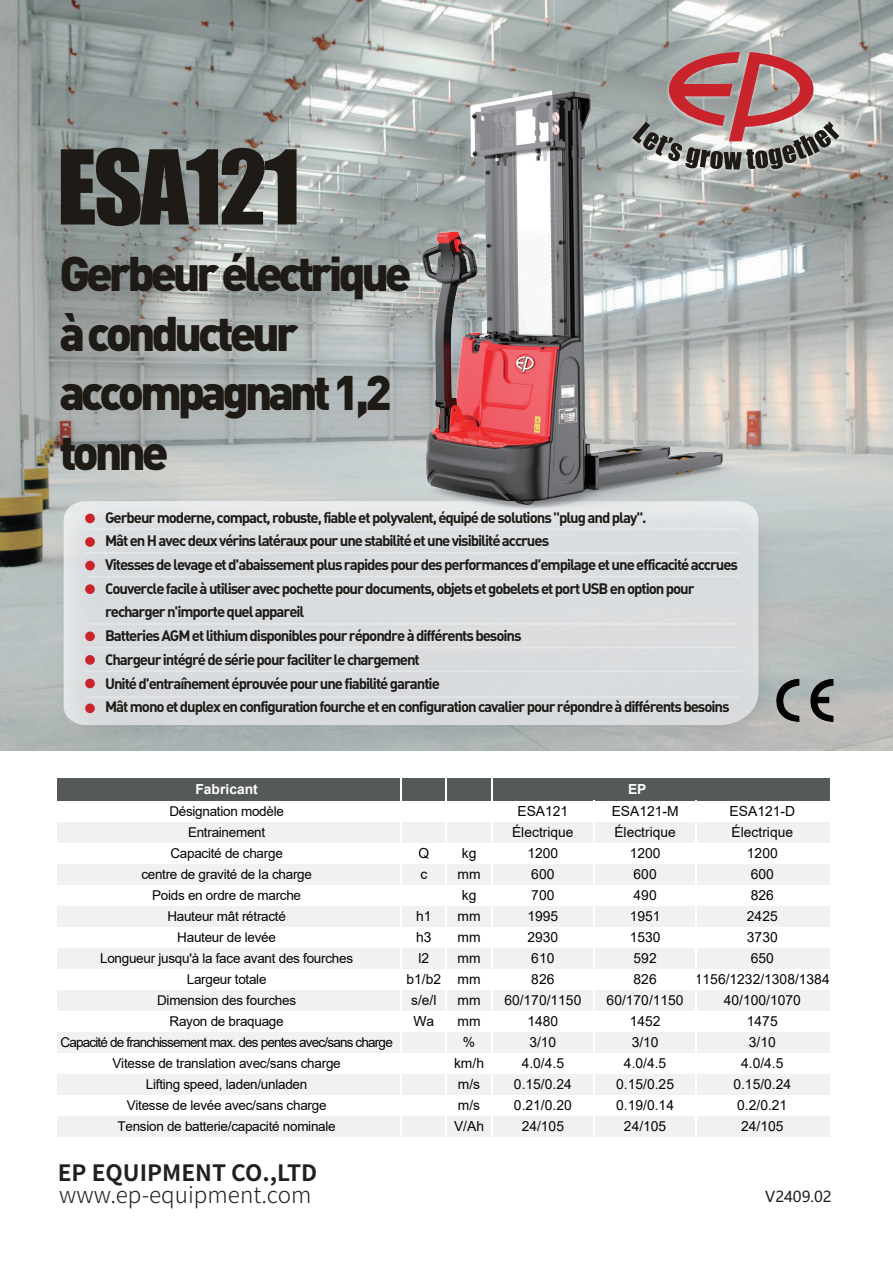
<style>
.page{position:relative;width:893px;height:1263px;background:#fff}
.page>*{position:absolute;margin:0;border:0;box-sizing:border-box;transform-origin:0 0}
.t1{font:95.1px "Impact";letter-spacing:-.03em;color:#1e1a16}
.t2{font:900 48px/59.4px "DIN";letter-spacing:-.09em;color:#1e1a16}
.t3{font:300 22.5px "Source Han Sans CN";color:#231f20}
.t4{font:700 22.5px "Source Han Sans CN";color:#231f20}
.t5{font:15px/23.7px "DIN Bold Alternate";letter-spacing:-.07em;color:#1e1a16}
.t6{font:15px "Microsoft Ya Hei";color:#231f20}
.t7{font:13.8px/21px "Arial";color:#030303;text-align:center}
.t8{font:700 13.8px "Arial";color:#fff}
.t9{font:13.5px/21px "Arial";letter-spacing:-.02em;color:#030303;text-align:center}
</style>
<div class="page">
<img style="left:0;top:0;width:893px;height:750px">
<img style="left:817px;top:672px;width:21px;height:53px">
<img style="left:19px;top:470px;width:798px;height:281px">
<img style="left:180px;top:0;width:713px;height:562px">
<hr style="left:85px;top:696px;width:654px;height:2px;background:#fff">
<hr style="left:85px;top:576px;width:654px;height:1px;background:#fff">
<hr style="left:85px;top:552px;width:654px;height:2px;background:#fff">
<hr style="left:85px;top:647px;width:654px;height:1px;background:#fff">
<hr style="left:85px;top:528px;width:654px;height:2px;background:#fff">
<hr style="left:85px;top:623px;width:654px;height:2px;background:#fff">
<hr style="left:85px;top:670px;width:654px;height:2px;background:#fff">
<div style="left:85px;top:514px;width:10px;height:9px;background:#c9242b;border-radius:50%"></div>
<div style="left:85px;top:537px;width:10px;height:10px;background:#c9242b;border-radius:50%"></div>
<div style="left:85px;top:561px;width:10px;height:9px;background:#c9242b;border-radius:50%"></div>
<div style="left:85px;top:584px;width:10px;height:10px;background:#c9242b;border-radius:50%"></div>
<div style="left:85px;top:703px;width:10px;height:10px;background:#c9242b;border-radius:50%"></div>
<div style="left:85px;top:631px;width:10px;height:10px;background:#c9242b;border-radius:50%"></div>
<div style="left:85px;top:655px;width:10px;height:10px;background:#c9242b;border-radius:50%"></div>
<div style="left:85px;top:679px;width:10px;height:9px;background:#c9242b;border-radius:50%"></div>
<div style="left:57px;top:778px;width:82px;height:23px;background:#56595a"></div>
<div style="left:138px;top:778px;width:148px;height:23px;background:#56595a"></div>
<div style="left:285px;top:778px;width:545px;height:23px;background:#56595a"></div>
<div style="left:57px;top:822px;width:82px;height:21px;background:#f1f1f1"></div>
<div style="left:138px;top:822px;width:148px;height:21px;background:#f1f1f1"></div>
<div style="left:285px;top:822px;width:545px;height:21px;background:#f1f1f1"></div>
<div style="left:57px;top:864px;width:82px;height:21px;background:#f1f1f1"></div>
<div style="left:138px;top:864px;width:148px;height:21px;background:#f1f1f1"></div>
<div style="left:285px;top:864px;width:545px;height:21px;background:#f1f1f1"></div>
<div style="left:57px;top:906px;width:82px;height:21px;background:#f1f1f1"></div>
<div style="left:138px;top:906px;width:148px;height:21px;background:#f1f1f1"></div>
<div style="left:285px;top:906px;width:545px;height:21px;background:#f1f1f1"></div>
<div style="left:57px;top:948px;width:82px;height:21px;background:#f1f1f1"></div>
<div style="left:138px;top:948px;width:148px;height:21px;background:#f1f1f1"></div>
<div style="left:285px;top:948px;width:545px;height:21px;background:#f1f1f1"></div>
<div style="left:57px;top:990px;width:82px;height:21px;background:#f1f1f1"></div>
<div style="left:138px;top:990px;width:148px;height:21px;background:#f1f1f1"></div>
<div style="left:285px;top:990px;width:545px;height:21px;background:#f1f1f1"></div>
<div style="left:57px;top:1032px;width:82px;height:21px;background:#f1f1f1"></div>
<div style="left:138px;top:1032px;width:148px;height:21px;background:#f1f1f1"></div>
<div style="left:285px;top:1032px;width:545px;height:21px;background:#f1f1f1"></div>
<div style="left:57px;top:1074px;width:82px;height:21px;background:#f1f1f1"></div>
<div style="left:138px;top:1074px;width:148px;height:21px;background:#f1f1f1"></div>
<div style="left:285px;top:1074px;width:545px;height:21px;background:#f1f1f1"></div>
<div style="left:57px;top:1116px;width:82px;height:20px;background:#f1f1f1"></div>
<div style="left:138px;top:1116px;width:148px;height:20px;background:#f1f1f1"></div>
<div style="left:285px;top:1116px;width:545px;height:20px;background:#f1f1f1"></div>
<hr style="left:400px;top:766px;width:2px;height:386px;background:#fff">
<hr style="left:446px;top:766px;width:1px;height:386px;background:#fff">
<hr style="left:491px;top:766px;width:2px;height:386px;background:#fff">
<hr style="left:593px;top:801px;width:2px;height:351px;background:#fff">
<hr style="left:695px;top:801px;width:2px;height:351px;background:#fff">
<h1 class="t1" style="left:57px;top:113px;width:245px">ESA121</h1>
<h2 class="t2" style="left:59px;top:242px;width:354px">Gerbeur électrique à conducteur accompagnant 1,2 tonne</h2>
<p class="t5" style="left:105px;top:505px;width:635px">Gerbeur moderne, compact, robuste, fiable et polyvalent, équipé de solutions "plug and play".<br>Mât en H avec deux vérins latéraux pour une stabilité et une visibilité accrues<br>Vitesses de levage et d'abaissement plus rapides pour des performances d'empilage et une efficacité accrues Couvercle facile à utiliser avec pochette pour documents, objets et gobelets et port USB en option pour recharger n'importe quel appareil<br>Batteries AGM et lithium disponibles pour répondre à différents besoins<br>Chargeur intégré de série pour faciliter le chargement<br>Unité d'entraînement éprouvée pour une fiabilité garantie<br>Mât mono et duplex en configuration fourche et en configuration cavalier pour répondre à différents besoins</p>
<p class="t8" style="left:195px;top:780px;width:64px">Fabricant</p>
<p class="t8" style="left:628px;top:780px;width:20px">EP</p>
<p class="t9" style="left:60px;top:800px;width:334px">Désignation modèle<br>Entrainement<br>Capacité de charge<br>centre de gravité de la charge<br>Poids en ordre de marche<br>Hauteur mât rétracté<br>Hauteur de levée<br>Longueur jusqu'à la face avant des fourches<br>Largeur totale<br>Dimension des fourches<br>Rayon de braquage<br>Capacité de franchissement max. des pentes avec/sans charge<br>Vitesse de translation avec/sans charge<br>Lifting speed, laden/unladen<br>Vitesse de levée avec/sans charge<br>Tension de batterie/capacité nominale</p>
<p class="t7" style="left:504px;top:800px;width:79px">ESA121<br>Électrique<br>1200<br>600<br>700<br>1995<br>2930<br>610<br>826<br>60/170/1150<br>1480<br>3/10<br>4.0/4.5<br>0.15/0.24<br>0.21/0.20<br>24/105</p>
<p class="t7" style="left:607px;top:800px;width:79px">ESA121-M<br>Électrique<br>1200<br>600<br>490<br>1951<br>1530<br>592<br>826<br>60/170/1150<br>1452<br>3/10<br>4.0/4.5<br>0.15/0.25<br>0.19/0.14<br>24/105</p>
<p class="t7" style="left:695px;top:800px;width:136px">ESA121-D<br>Électrique<br>1200<br>600<br>826<br>2425<br>3730<br>650<br>1156/1232/1308/1384<br>40/100/1070<br>1475<br>3/10<br>4.0/4.5<br>0.15/0.24<br>0.2/0.21<br>24/105</p>
<p class="t7" style="left:418px;top:842px;width:12px;text-align:left">Q c</p>
<p class="t7" style="left:406px;top:905px;width:36px">h1<br>h3<br>l2 b1/b2 s/e/l<br>Wa</p>
<p class="t7" style="left:454px;top:843px;width:32px">kg mm kg mm mm mm mm mm mm % km/h m/s m/s<br>V/Ah</p>
<h3 class="t4" style="left:58px;top:1161px;width:261px">EP EQUIPMENT CO.,LTD</h3>
<h3 class="t3" style="left:59px;top:1181px;width:254px">www.ep-equipment.com</h3>
<p class="t6" style="left:765px;top:1186px;width:68px">V2409.02</p>
</div>
